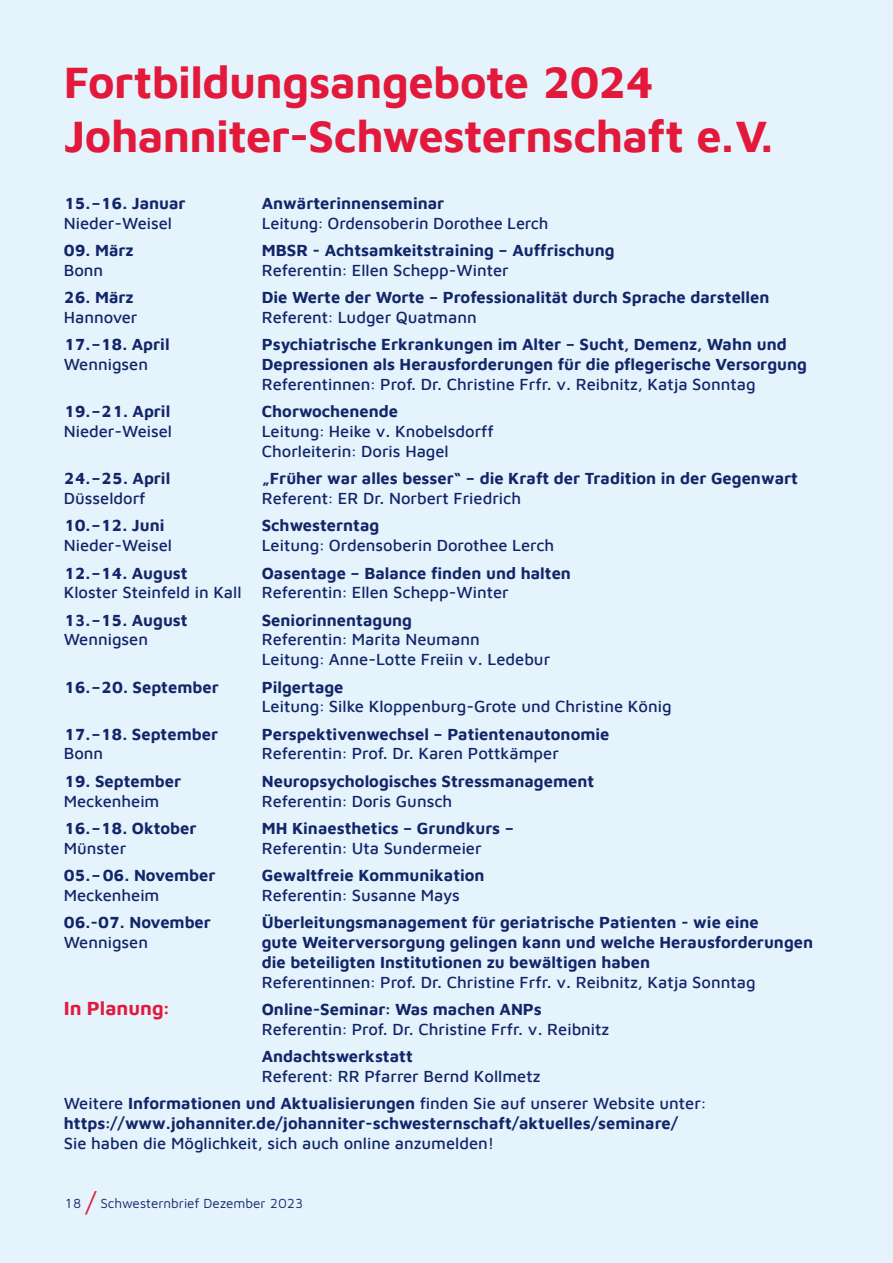
<style>
.page{position:relative;width:893px;height:1263px;background:#e4f3fc}
.page>*{position:absolute;margin:0;border:0;box-sizing:border-box;transform-origin:0 0}
.t1{font:700 45px/54px "Maven Johanniter";letter-spacing:-.015em;color:#e2193a}
.t2{font:700 19.5px "Maven Johanniter";color:#e2193a}
.t3{font:700 16.5px/19.8px "Maven Johanniter";color:#132569}
.t4{font:500 16.5px/19.8px "Maven Johanniter";color:#132569}
.t5{font:13.5px "Maven Johanniter";color:#132569}
.s1{font-weight:700}
.s2{font-size:27px;color:#e2193a}
</style>
<div class="page">
<h1 class="t1" style="left:64px;top:52px;width:711px">Fortbildungsangebote 2024<br>Johanniter-Schwesternschaft e.V.</h1>
<p class="t3" style="left:64px;top:192px;width:123px">15.–16. Januar</p>
<p class="t3" style="left:262px;top:192px;width:184px">Anwärterinnenseminar</p>
<p class="t4" style="left:64px;top:212px;width:110px">Nieder-Weisel</p>
<p class="t4" style="left:262px;top:212px;width:289px">Leitung: Ordensoberin Dorothee Lerch</p>
<p class="t3" style="left:64px;top:239px;width:71px">09. März</p>
<p class="t3" style="left:262px;top:239px;width:354px">MBSR - Achtsamkeitstraining – Auffrischung</p>
<p class="t4" style="left:64px;top:259px;width:41px">Bonn</p>
<p class="t4" style="left:262px;top:259px;width:248px">Referentin: Ellen Schepp-Winter</p>
<p class="t3" style="left:64px;top:287px;width:71px">26. März</p>
<p class="t3" style="left:262px;top:287px;width:509px">Die Werte der Worte – Professionalität durch Sprache darstellen</p>
<p class="t4" style="left:64px;top:306px;width:75px">Hannover</p>
<p class="t4" style="left:262px;top:306px;width:216px">Referent: Ludger Quatmann</p>
<p class="t3" style="left:64px;top:334px;width:107px">17.–18. April</p>
<p class="t3" style="left:262px;top:334px;width:526px">Psychiatrische Erkrankungen im Alter – Sucht, Demenz, Wahn und</p>
<p class="t4" style="left:64px;top:353px;width:86px">Wennigsen</p>
<p class="t3" style="left:262px;top:353px;width:547px">Depressionen als Herausforderungen für die pflegerische Versorgung</p>
<p class="t4" style="left:262px;top:373px;width:495px">Referentinnen: Prof. Dr. Christine Frfr. v. Reibnitz, Katja Sonntag</p>
<p class="t3" style="left:64px;top:401px;width:108px">19.–21. April</p>
<p class="t3" style="left:262px;top:401px;width:138px">Chorwochenende</p>
<p class="t4" style="left:64px;top:420px;width:110px">Nieder-Weisel</p>
<p class="t4" style="left:262px;top:420px;width:234px">Leitung: Heike v. Knobelsdorff<br>Chorleiterin: Doris Hagel</p>
<p class="t3" style="left:64px;top:467px;width:108px">24.–25. April</p>
<p class="t3" style="left:262px;top:467px;width:538px">„Früher war alles besser“ – die Kraft der Tradition in der Gegenwart</p>
<p class="t4" style="left:64px;top:487px;width:83px">Düsseldorf</p>
<p class="t4" style="left:262px;top:487px;width:261px">Referent: ER Dr. Norbert Friedrich</p>
<p class="t3" style="left:64px;top:515px;width:102px">10.–12. Juni</p>
<p class="t3" style="left:262px;top:515px;width:119px">Schwesterntag</p>
<p class="t4" style="left:64px;top:534px;width:110px">Nieder-Weisel</p>
<p class="t4" style="left:262px;top:534px;width:294px">Leitung: Ordensoberin Dorothee Lerch</p>
<p class="t3" style="left:64px;top:562px;width:125px">12.–14. August</p>
<p class="t3" style="left:262px;top:562px;width:311px">Oasentage – Balance finden und halten</p>
<p class="t4" style="left:64px;top:581px;width:446px">Kloster Steinfeld in Kall Referentin: Ellen Schepp-Winter</p>
<p class="t3" style="left:64px;top:609px;width:125px">13.–15. August</p>
<p class="t3" style="left:262px;top:609px;width:152px">Seniorinnentagung</p>
<p class="t4" style="left:64px;top:629px;width:86px">Wennigsen</p>
<p class="t4" style="left:262px;top:629px;width:290px">Referentin: Marita Neumann<br>Leitung: Anne-Lotte Freiin v. Ledebur</p>
<p class="t3" style="left:64px;top:676px;width:156px">16.–20. September</p>
<p class="t3" style="left:262px;top:676px;width:83px">Pilgertage</p>
<p class="t4" style="left:262px;top:696px;width:411px">Leitung: Silke Kloppenburg-Grote und Christine König</p>
<p class="t3" style="left:64px;top:723px;width:156px">17.–18. September</p>
<p class="t3" style="left:262px;top:723px;width:349px">Perspektivenwechsel – Patientenautonomie</p>
<p class="t4" style="left:64px;top:743px;width:41px">Bonn</p>
<p class="t4" style="left:262px;top:743px;width:299px">Referentin: Prof. Dr. Karen Pottkämper</p>
<p class="t3" style="left:64px;top:770px;width:119px">19. September</p>
<p class="t3" style="left:262px;top:770px;width:334px">Neuropsychologisches Stressmanagement</p>
<p class="t4" style="left:64px;top:790px;width:97px">Meckenheim</p>
<p class="t4" style="left:262px;top:790px;width:192px">Referentin: Doris Gunsch</p>
<p class="t3" style="left:64px;top:817px;width:134px">16.–18. Oktober</p>
<p class="t3" style="left:262px;top:817px;width:254px">MH Kinaesthetics – Grundkurs –</p>
<p class="t4" style="left:64px;top:837px;width:64px">Münster</p>
<p class="t4" style="left:262px;top:837px;width:221px">Referentin: Uta Sundermeier</p>
<p class="t3" style="left:64px;top:864px;width:153px">05.–06. November</p>
<p class="t3" style="left:262px;top:864px;width:224px">Gewaltfreie Kommunikation</p>
<p class="t4" style="left:64px;top:884px;width:97px">Meckenheim</p>
<p class="t4" style="left:262px;top:884px;width:200px">Referentin: Susanne Mays</p>
<p class="t3" style="left:64px;top:911px;width:149px">06.-07. November</p>
<p class="t3" style="left:262px;top:911px;width:498px">Überleitungsmanagement für geriatrische Patienten - wie eine</p>
<p class="t4" style="left:64px;top:931px;width:86px">Wennigsen</p>
<p class="t3" style="left:262px;top:931px;width:553px">gute Weiterversorgung gelingen kann und welche Herausforderungen die beteiligten Institutionen zu bewältigen haben</p>
<p class="t4" style="left:262px;top:971px;width:495px">Referentinnen: Prof. Dr. Christine Frfr. v. Reibnitz, Katja Sonntag</p>
<p class="t2" style="left:64px;top:994px;width:107px">In Planung:</p>
<p class="t3" style="left:262px;top:998px;width:282px">Online-Seminar: Was machen ANPs</p>
<p class="t4" style="left:262px;top:1018px;width:349px">Referentin: Prof. Dr. Christine Frfr. v. Reibnitz</p>
<p class="t3" style="left:262px;top:1045px;width:153px">Andachtswerkstatt</p>
<p class="t4" style="left:64px;top:1061px;width:644px;line-height:27.3px;text-indent:198px">Referent: RR Pfarrer Bernd Kollmetz<br>Weitere <span class="s1">Informationen und Aktualisierungen</span> finden Sie auf unserer Website unter:</p>
<p class="t3" style="left:64px;top:1112px;width:616px">https://www.johanniter.de/johanniter-schwesternschaft/aktuelles/seminare/</p>
<p class="t4" style="left:64px;top:1132px;width:432px">Sie haben die Möglichkeit, sich auch online anzumelden!</p>
<p class="t5" style="left:64px;top:1194px;width:241px">18 <span class="s2">/</span> Schwesternbrief Dezember 2023</p>
</div>
